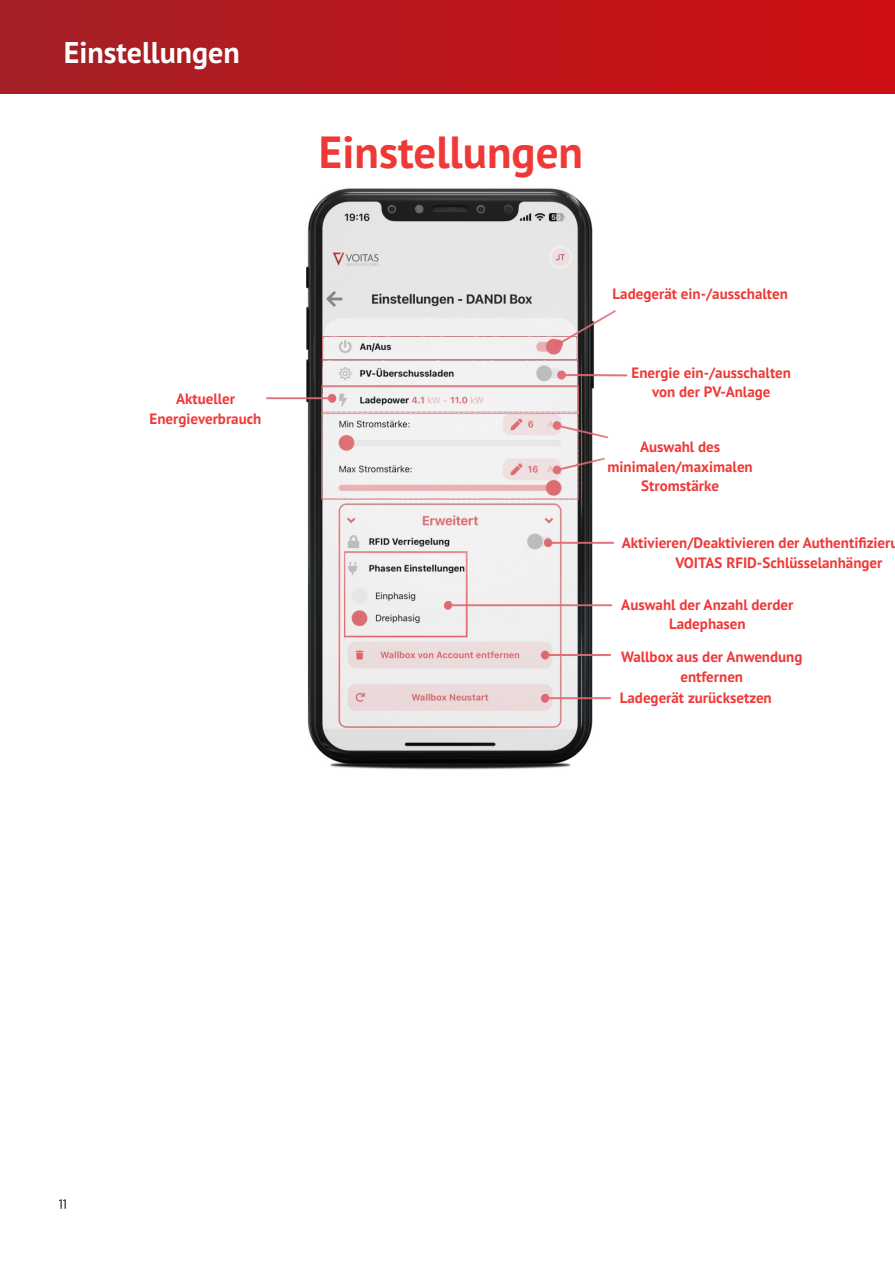
<style>
.page{position:relative;width:895px;height:1263px;background:#fff}
.page>*{position:absolute;margin:0;border:0;box-sizing:border-box;transform-origin:0 0}
.t1{font:700 45px "PT Sans";color:#ef3938}
.t2{font:700 30px "PT Sans";color:#fff}
.t3{font:700 15px/19.4px "PT Sans";color:#ef3938;text-align:center}
</style>
<div class="page">
<div style="left:0;top:0;width:895px;height:94px;background:linear-gradient(to right,#a42025,#cf0e13)"></div>
<svg style="left:59px;top:1199px;width:7px;height:10px"></svg>
<img style="left:306px;top:188px;width:288px;height:582px">
<img style="left:322px;top:336px;width:256px;height:49px">
<img style="left:321px;top:385px;width:258px;height:27px">
<img style="left:556px;top:310px;width:60px;height:37px">
<img style="left:562px;top:370px;width:65px;height:9px">
<img style="left:266px;top:394px;width:66px;height:9px">
<img style="left:321px;top:412px;width:258px;height:87px">
<img style="left:556px;top:458px;width:49px;height:16px">
<img style="left:557px;top:421px;width:51px;height:17px">
<img style="left:344px;top:551px;width:123px;height:86px">
<img style="left:548px;top:538px;width:66px;height:9px">
<img style="left:448px;top:601px;width:164px;height:9px">
<img style="left:545px;top:650px;width:66px;height:9px">
<img style="left:545px;top:694px;width:66px;height:9px">
<h2 class="t2" style="left:64px;top:40px;width:178px">Einstellungen</h2>
<p class="t3" style="left:150px;top:391px;width:113px">Aktueller<br>Energieverbrauch</p>
<h1 class="t1" style="left:319px;top:133px;width:266px">Einstellungen</h1>
<p class="t3" style="left:612px;top:285px;width:177px">Ladegerät ein-/ausschalten</p>
<p class="t3" style="left:631px;top:364px;width:161px">Energie ein-/ausschalten von der PV-Anlage</p>
<p class="t3" style="left:607px;top:438px;width:147px">Auswahl des minimalen/maximalen<br>Stromstärke</p>
<p class="t3" style="left:675px;top:534px;width:225px;text-align:left;text-indent:-54px">Aktivieren/Deaktivieren der Authentifizieru<br>VOITAS RFID-Schlüsselanhänger</p>
<p class="t3" style="left:621px;top:596px;width:174px">Auswahl der Anzahl derder<br>Ladephasen</p>
<p class="t3" style="left:621px;top:648px;width:183px">Wallbox aus der Anwendung entfernen</p>
<p class="t3" style="left:620px;top:689px;width:154px">Ladegerät zurücksetzen</p>
</div>
